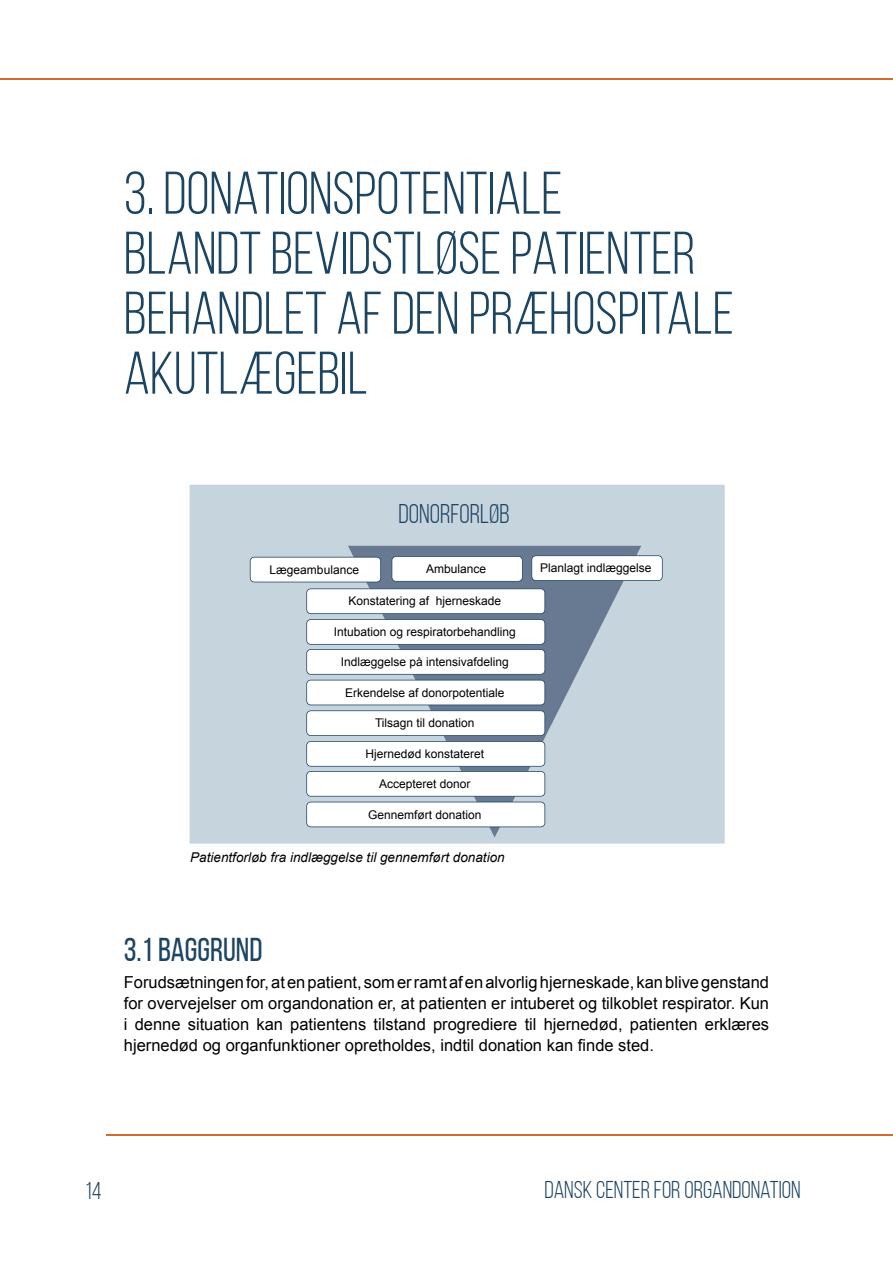
<style>
.page{position:relative;width:893px;height:1263px;background:#fff}
.page>*{position:absolute;margin:0;border:0;box-sizing:border-box;transform-origin:0 0}
.t1{font:60px/60px "Bebas Neue";color:#1c4463}
.t2{font:33px "Bebas Neue";color:#1c4463}
.t3{font:27px "Bebas Neue";color:#1c4463}
.t4{font:24.3px "Bebas Neue";color:#1c4463}
.t5{font:16.5px/21px "Arial";color:#000;text-align:justify}
.t6{font:italic 13.5px "Arial";color:#000}
.t7{font:12px "Arial";color:#000}
</style>
<div class="page">
<hr style="left:106px;top:1135px;width:787px;height:1px;background:#cf6d2f">
<hr style="left:0;top:78px;width:893px;height:1px;background:#cf6d2f">
<div style="left:190px;top:485px;width:535px;height:359px;background:#c6d4dd"></div>
<svg style="left:348px;top:546px;width:293px;height:292px;background:#a5b4c3"></svg>
<svg style="left:531px;top:555px;width:132px;height:26px"></svg>
<svg style="left:391px;top:556px;width:132px;height:26px"></svg>
<svg style="left:250px;top:557px;width:131px;height:25px"></svg>
<svg style="left:306px;top:588px;width:239px;height:239px"></svg>
<p class="t1" style="left:124px;top:163px;width:611px">3. DONATIONSPOTENTIALE<br>BLANDT BEVIDSTLØSE PATIENTER<br>BEHANDLET AF DEN PRÆHOSPITALE<br>AKUTLÆGEBIL</p>
<p class="t3" style="left:398px;top:498px;width:113px">DONORFORLØB</p>
<p class="t7" style="left:270px;top:565px;width:91px">Lægeambulance</p>
<p class="t7" style="left:426px;top:564px;width:62px">Ambulance</p>
<p class="t7" style="left:540px;top:564px;width:113px">Planlagt indlæggelse</p>
<p class="t7" style="left:348px;top:597px;width:154px">Konstatering af hjerneskade</p>
<p class="t7" style="left:334px;top:627px;width:184px">Intubation og respiratorbehandling</p>
<p class="t7" style="left:341px;top:657px;width:170px">Indlæggelse på intensivafdeling</p>
<p class="t7" style="left:345px;top:688px;width:161px">Erkendelse af donorpotentiale</p>
<p class="t7" style="left:375px;top:719px;width:101px">Tilsagn til donation</p>
<p class="t7" style="left:365px;top:749px;width:120px">Hjernedød konstateret</p>
<p class="t7" style="left:379px;top:779px;width:93px">Accepteret donor</p>
<p class="t7" style="left:368px;top:810px;width:115px">Gennemført donation</p>
<p class="t6" style="left:190px;top:852px;width:316px">Patientforløb fra indlæggelse til gennemført donation</p>
<p class="t2" style="left:124px;top:932px;width:140px">3.1 BAGGRUND</p>
<p class="t5" style="left:124px;top:973px;width:647px">Forudsætningen for, at en patient, som er ramt af en alvorlig hjerneskade, kan blive genstand for overvejelser om organdonation er, at patienten er intuberet og tilkoblet respirator. Kun i denne situation kan patientens tilstand progrediere til hjernedød, patienten erklæres hjernedød og organfunktioner opretholdes, indtil donation kan finde sted.</p>
<p class="t4" style="left:85px;top:1177px;width:18px">14</p>
<p class="t4" style="left:544px;top:1175px;width:258px">DANSK CENTER FOR ORGANDONATION</p>
</div>
